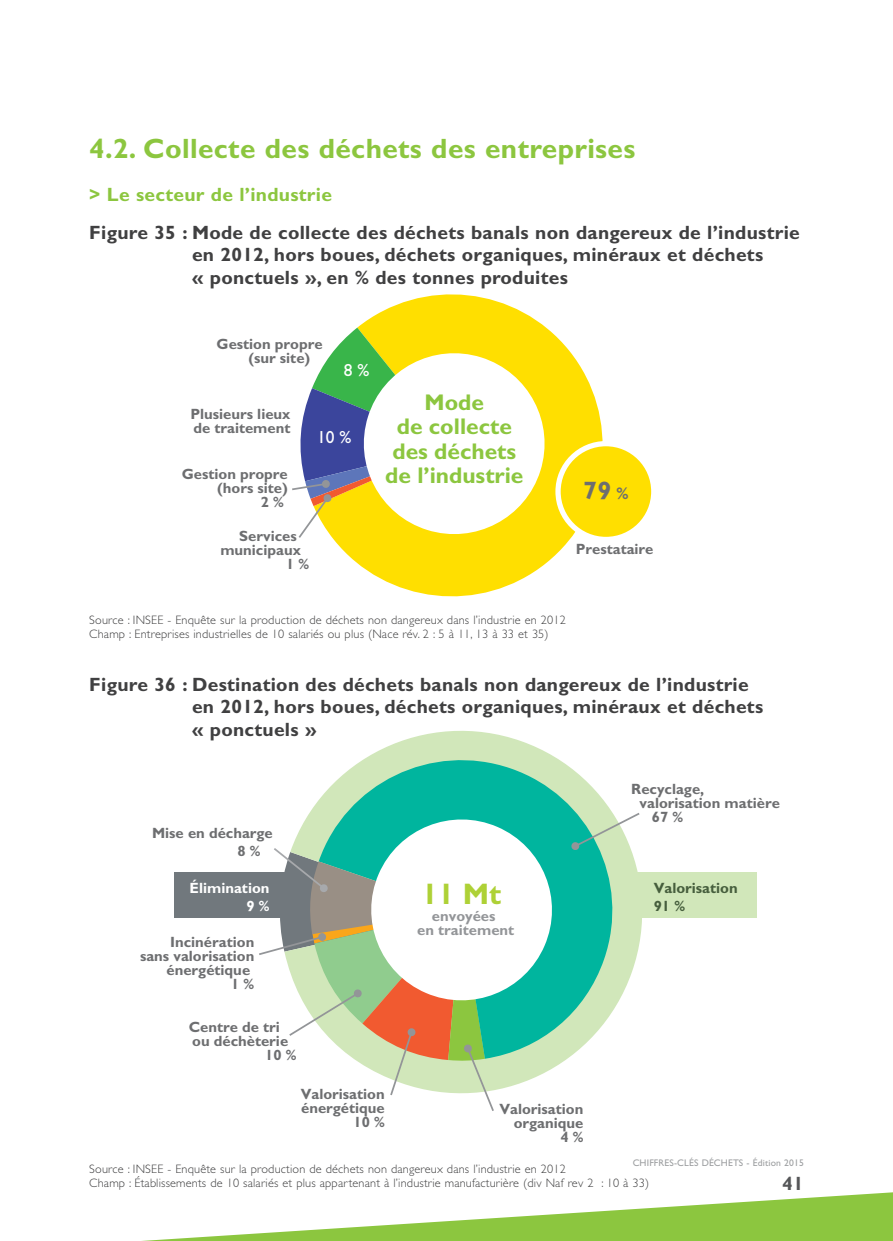
<style>
.page{position:relative;width:893px;height:1241px;background:#fff}
.page>*{position:absolute;margin:0;border:0;box-sizing:border-box;transform-origin:0 0}
.t1{font:700 29.75px "Gill Sans Std";color:#aed136}
.t2{font:700 28px "Gill Sans Std";letter-spacing:.015em;color:#8cc63f}
.t3{font:700 25.2px "Gill Sans Std";color:#6d6e70}
.t4{font:700 22.75px/24.5px "Gill Sans Std";color:#8cc63f;text-align:center}
.t5{font:700 19.25px/22.8px "Gill Sans Std";letter-spacing:.015em;color:#404041}
.t6{font:700 19.25px "Gill Sans Std";letter-spacing:.015em;color:#8cc63f}
.t7{font:700 19.25px "Gill Sans Std";color:#555658}
.t8{font:17.5px "Gill Sans Std";color:#fff}
.t9{font:700 14.88px/14px "Gill Sans Std";color:#6d6e70;text-align:right}
.t10{font:700 14.88px/14px "Gill Sans Std";color:#939598;text-align:center}
.t11{font:700 14.88px/17.8px "Gill Sans Std";color:#465e3d}
.t12{font:700 14.88px/17.8px "Gill Sans Std";color:#fff;text-align:right}
.t13{font:300 12.25px/14px "Gill Sans Std";letter-spacing:.015em;color:#404041}
.t14{font:9.62px "Gill Sans Std";letter-spacing:.015em;color:#9d9fa1}
.s1{font-size:16.8px}
</style>
<div class="page">
<svg style="left:157px;top:1192px;width:736px;height:48px"></svg>
<svg style="left:337px;top:294px;width:266px;height:303px;fill:#ffdf00"></svg>
<svg style="left:292px;top:327px;width:263px;height:217px"></svg>
<div style="left:322px;top:479px;width:8px;height:9px;background:#939598;border-radius:50%"></div>
<div style="left:558px;top:443px;width:96px;height:96px;background:#ffdf00;border-radius:50%"></div>
<div style="left:555px;top:441px;width:101px;height:101px;border:5px solid #fff;border-radius:50%"></div>
<div style="left:637px;top:872px;width:119px;height:46px;background:#d1e7ba"></div>
<svg style="left:313px;top:730px;width:329px;height:381px"></svg>
<svg style="left:319px;top:741px;width:312px;height:317px"></svg>
<div style="left:174px;top:872px;width:115px;height:46px;background:#71787d"></div>
<svg style="left:571px;top:812px;width:69px;height:38px"></svg>
<svg style="left:259px;top:807px;width:305px;height:303px"></svg>
<h2 class="t2" style="left:89px;top:138px;width:548px">4.2. Collecte des déchets des entreprises</h2>
<h3 class="t6" style="left:89px;top:187px;width:244px">&gt; Le secteur de l’industrie</h3>
<h3 class="t5" style="left:192px;top:223px;width:609px;text-indent:-103px">Figure 35 : Mode de collecte des déchets banals non dangereux de l’industrie en 2012, hors boues, déchets organiques, minéraux et déchets<br>« ponctuels », en % des tonnes produites</h3>
<p class="t9" style="left:248px;top:338px;width:76px;text-align:left;text-indent:-32px">Gestion propre (sur site)</p>
<h3 class="t8" style="left:344px;top:360px;width:27px">8 %</h3>
<p class="t9" style="left:190px;top:408px;width:102px;text-align:left">Plusieurs lieux de traitement</p>
<p class="t9" style="left:182px;top:468px;width:108px">Gestion propre (hors site)<br>2 %</p>
<p class="t9" style="left:239px;top:530px;width:59px">Services</p>
<p class="t9" style="left:220px;top:544px;width:82px">municipaux</p>
<p class="t9" style="left:286px;top:558px;width:25px">1 %</p>
<h3 class="t8" style="left:317px;top:426px;width:36px">10 %</h3>
<h3 class="t4" style="left:385px;top:392px;width:140px">Mode<br>de collecte des déchets de l’industrie</h3>
<h3 class="t3" style="left:583px;top:481px;width:47px">79 <span class="s1">%</span></h3>
<p class="t9" style="left:576px;top:543px;width:79px">Prestataire</p>
<p class="t13" style="left:89px;top:614px;width:478px">Source : INSEE - Enquête sur la production de déchets non dangereux dans l’industrie en 2012<br>Champ : Entreprises industrielles de 10 salariés ou plus (Nace rév. 2 : 5 à 11, 13 à 33 et 35)</p>
<h3 class="t5" style="left:192px;top:674px;width:573px;text-indent:-103px">Figure 36 : Destination des déchets banals non dangereux de l’industrie en 2012, hors boues, déchets organiques, minéraux et déchets « ponctuels »</h3>
<p class="t9" style="left:237px;top:825px;width:37px;line-height:17.8px;text-align:left;text-indent:-85px">Mise en décharge<br>8 %</p>
<p class="t12" style="left:190px;top:880px;width:81px">Élimination<br>9 %</p>
<p class="t9" style="left:140px;top:936px;width:116px">Incinération sans valorisation énergétique<br>1 %</p>
<p class="t9" style="left:189px;top:1021px;width:93px">Centre de tri</p>
<p class="t9" style="left:192px;top:1035px;width:98px">ou déchèterie</p>
<p class="t9" style="left:265px;top:1049px;width:33px">10 %</p>
<p class="t9" style="left:301px;top:1088px;width:85px">Valorisation énergétique<br>10 %</p>
<h1 class="t1" style="left:422px;top:882px;width:81px">11 Mt</h1>
<p class="t10" style="left:417px;top:910px;width:99px">envoyées<br>en traitement</p>
<p class="t9" style="left:499px;top:1102px;width:85px">Valorisation organique<br>4 %</p>
<p class="t9" style="left:631px;top:783px;width:74px">Recyclage,</p>
<p class="t9" style="left:640px;top:797px;width:142px">valorisation matière</p>
<p class="t9" style="left:652px;top:811px;width:33px">67 %</p>
<p class="t11" style="left:654px;top:880px;width:85px">Valorisation<br>91 %</p>
<p class="t14" style="left:633px;top:1159px;width:173px">CHIFFRES-CLÉS DÉCHETS - Édition 2015</p>
<p class="t13" style="left:89px;top:1163px;width:561px">Source : INSEE - Enquête sur la production de déchets non dangereux dans l’industrie en 2012<br>Champ : Établissements de 10 salariés et plus appartenant à l’industrie manufacturière (div Naf rev 2 : 10 à 33)</p>
<h3 class="t7" style="left:782px;top:1175px;width:23px">41</h3>
</div>
